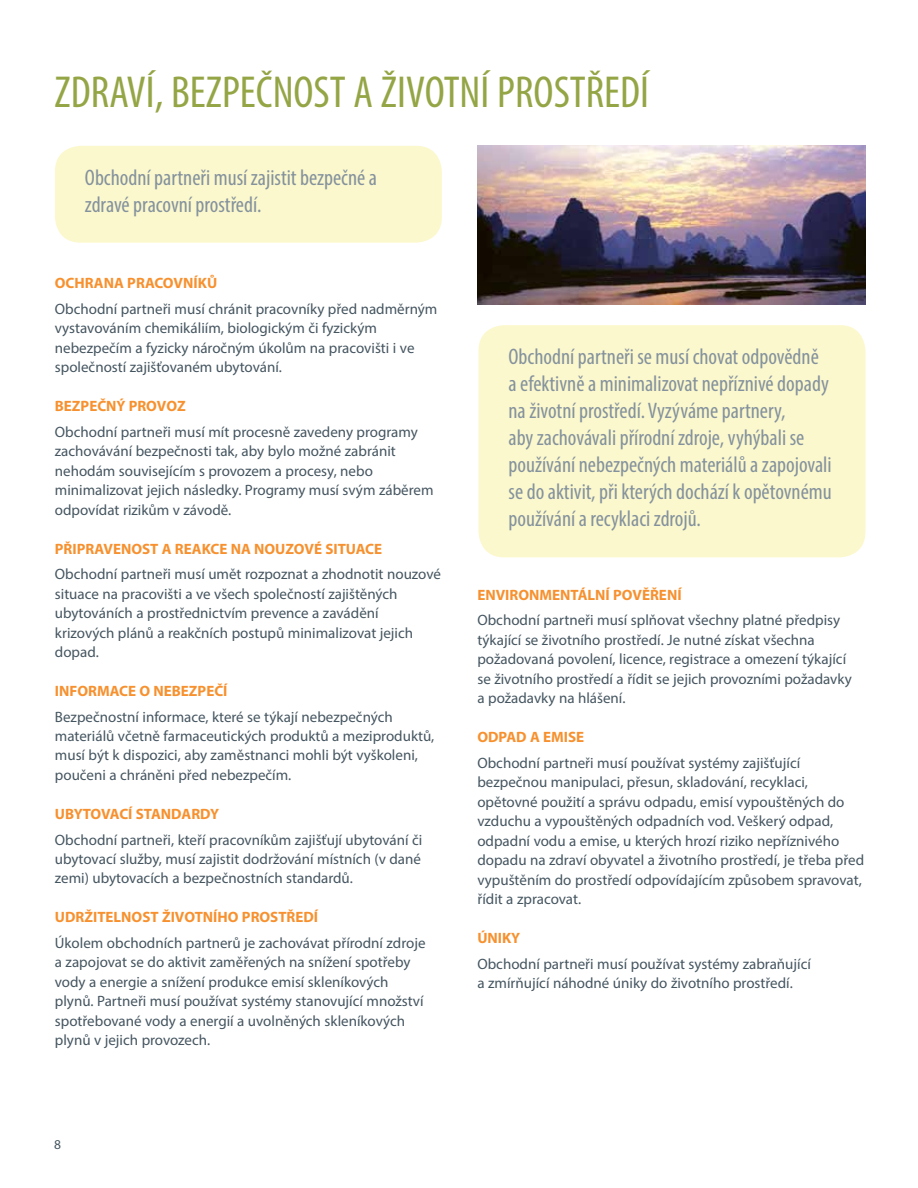
<style>
.page{position:relative;width:918px;height:1188px;background:#fff}
.page>*{position:absolute;margin:0;border:0;box-sizing:border-box;transform-origin:0 0}
.t1{font:condensed 45px "Myriad Pro";color:#94a545}
.t2{font:condensed 22.5px/27px "Myriad Pro";color:#84929d}
.t3{font:15px/19.5px "Myriad Pro";color:#455560}
.t4{font:700 15px "Myriad Pro";color:#f7912f}
.t5{font:13.5px "Myriad Pro";color:#455560}
</style>
<div class="page">
<div style="left:55px;top:146px;width:387px;height:97px;background:#fcf8cd;border-radius:26px"></div>
<div style="left:478px;top:325px;width:388px;height:232px;background:#fcf8cd;border-radius:26px"></div>
<img style="left:477px;top:146px;width:388px;height:159px">
<h1 class="t1" style="left:55px;top:65px;width:596px">ZDRAVÍ, BEZPEČNOST A ŽIVOTNÍ PROSTŘEDÍ</h1>
<h2 class="t2" style="left:85px;top:164px;width:294px">Obchodní partneři musí zajistit bezpečné a zdravé pracovní prostředí.</h2>
<p class="t4" style="left:55px;top:273px;width:164px">OCHRANA PRACOVNÍKŮ</p>
<p class="t3" style="left:55px;top:298px;width:384px">Obchodní partneři musí chránit pracovníky před nadměrným vystavováním chemikáliím, biologickým či fyzickým nebezpečím a fyzicky náročným úkolům na pracovišti i ve společností zajišťovaném ubytování.</p>
<p class="t4" style="left:55px;top:396px;width:132px">BEZPEČNÝ PROVOZ</p>
<p class="t3" style="left:55px;top:421px;width:380px">Obchodní partneři musí mít procesně zavedeny programy zachovávání bezpečnosti tak, aby bylo možné zabránit nehodám souvisejícím s provozem a procesy, nebo minimalizovat jejich následky. Programy musí svým záběrem odpovídat rizikům v závodě.</p>
<p class="t4" style="left:55px;top:539px;width:329px">PŘIPRAVENOST A REAKCE NA NOUZOVÉ SITUACE</p>
<p class="t3" style="left:55px;top:564px;width:388px">Obchodní partneři musí umět rozpoznat a zhodnotit nouzové situace na pracovišti a ve všech společností zajištěných ubytováních a prostřednictvím prevence a zavádění krizových plánů a reakčních postupů minimalizovat jejich dopad.</p>
<p class="t4" style="left:55px;top:681px;width:174px">INFORMACE O NEBEZPEČÍ</p>
<p class="t3" style="left:55px;top:706px;width:381px">Bezpečnostní informace, které se týkají nebezpečných materiálů včetně farmaceutických produktů a meziproduktů, musí být k dispozici, aby zaměstnanci mohli být vyškoleni, poučeni a chráněni před nebezpečím.</p>
<p class="t4" style="left:55px;top:804px;width:166px">UBYTOVACÍ STANDARDY</p>
<p class="t3" style="left:55px;top:829px;width:369px;text-align:justify">Obchodní partneři, kteří pracovníkům zajišťují ubytování či ubytovací služby, musí zajistit dodržování místních (v dané zemi) ubytovacích a bezpečnostních standardů.</p>
<p class="t4" style="left:55px;top:908px;width:265px">UDRŽITELNOST ŽIVOTNÍHO PROSTŘEDÍ</p>
<p class="t3" style="left:55px;top:933px;width:372px">Úkolem obchodních partnerů je zachovávat přírodní zdroje a zapojovat se do aktivit zaměřených na snížení spotřeby vody a energie a snížení produkce emisí skleníkových plynů. Partneři musí používat systémy stanovující množství spotřebované vody a energií a uvolněných skleníkových plynů v jejich provozech.</p>
<p class="t5" style="left:54px;top:1136px;width:8px">8</p>
<p class="t2" style="left:508px;top:343px;width:325px">Obchodní partneři se musí chovat odpovědně a efektivně a minimalizovat nepříznivé dopady na životní prostředí. Vyzýváme partnery,<br>aby zachovávali přírodní zdroje, vyhýbali se používání nebezpečných materiálů a zapojovali se do aktivit, při kterých dochází k opětovnému používání a recyklaci zdrojů.</p>
<p class="t4" style="left:477px;top:585px;width:206px">ENVIRONMENTÁLNÍ POVĚŘENÍ</p>
<p class="t3" style="left:477px;top:610px;width:376px">Obchodní partneři musí splňovat všechny platné předpisy týkající se životního prostředí. Je nutné získat všechna požadovaná povolení, licence, registrace a omezení týkající se životního prostředí a řídit se jejich provozními požadavky a požadavky na hlášení.</p>
<p class="t4" style="left:477px;top:727px;width:108px">ODPAD A EMISE</p>
<p class="t3" style="left:477px;top:753px;width:388px">Obchodní partneři musí používat systémy zajišťující bezpečnou manipulaci, přesun, skladování, recyklaci, opětovné použití a správu odpadu, emisí vypouštěných do vzduchu a vypouštěných odpadních vod. Veškerý odpad, odpadní vodu a emise, u kterých hrozí riziko nepříznivého dopadu na zdraví obyvatel a životního prostředí, je třeba před vypuštěním do prostředí odpovídajícím způsobem spravovat, řídit a zpracovat.</p>
<p class="t4" style="left:477px;top:928px;width:44px">ÚNIKY</p>
<p class="t3" style="left:477px;top:954px;width:335px">Obchodní partneři musí používat systémy zabraňující a zmírňující náhodné úniky do životního prostředí.</p>
</div>
